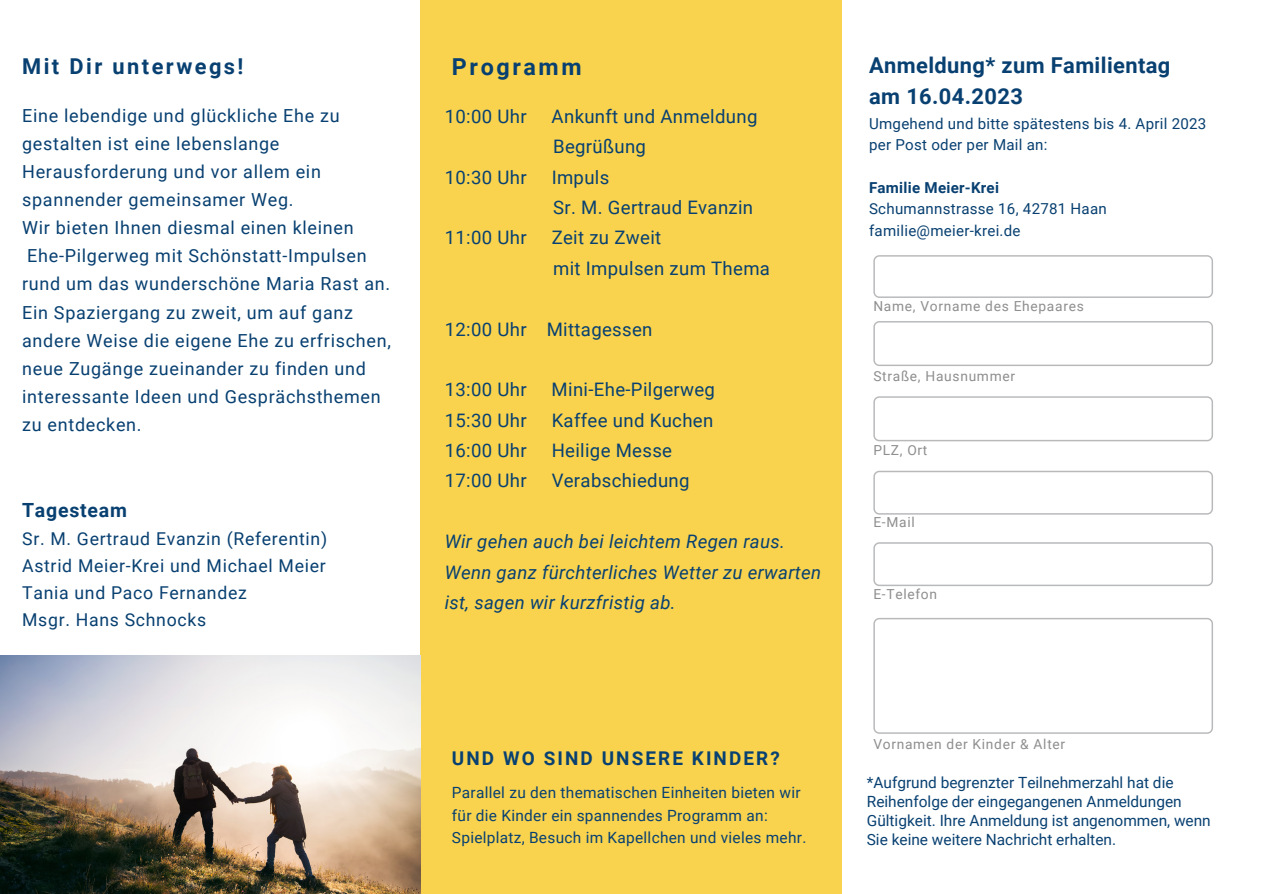
<style>
.page{position:relative;width:1263px;height:894px;background:#fff}
.page>*{position:absolute;margin:0;border:0;box-sizing:border-box;transform-origin:0 0}
.t1{font:700 23.4px "Roboto";letter-spacing:.11em;color:#084071}
.t2{font:700 21.9px/31.5px "Roboto";letter-spacing:.02em;color:#084071}
.t3{font:700 21.9px "Roboto";letter-spacing:.11em;color:#084071}
.t4{font:700 19.5px "Roboto";letter-spacing:.04em;color:#084071}
.t5{font:700 18.9px "Roboto";letter-spacing:.11em;color:#084071}
.t6{font:18.6px/30.3px "Roboto";letter-spacing:.02em;color:#084071}
.t7{font:italic 18.6px/30.3px "Roboto";letter-spacing:.02em;color:#084071}
.t8{font:18px/28px "Roboto";letter-spacing:.04em;color:#084071}
.t9{font:17.7px/27px "Roboto";letter-spacing:.04em;color:#084071}
.t10{font:15.45px/19px "Roboto";color:#084071}
.t11{font:15.45px/22.5px "Roboto";letter-spacing:.02em;color:#084071}
.t12{font:15.15px/21.3px "Roboto";letter-spacing:.02em;color:#084071}
.t13{font:700 15.15px "Roboto";letter-spacing:.02em;color:#084071}
.t14{font:13.8px "Roboto";letter-spacing:.05em;color:#8f8e8e}
</style>
<div class="page">
<svg style="left:873px;top:321px;width:340px;height:45px"></svg>
<svg style="left:873px;top:396px;width:340px;height:45px"></svg>
<svg style="left:873px;top:255px;width:340px;height:43px"></svg>
<svg style="left:873px;top:618px;width:340px;height:115px"></svg>
<svg style="left:873px;top:542px;width:340px;height:44px"></svg>
<svg style="left:873px;top:470px;width:340px;height:44px"></svg>
<div style="left:420px;top:0;width:422px;height:893px;background:#f9d34e"></div>
<img style="left:0;top:655px;width:421px;height:238px">
<p class="t3" style="left:22px;top:54px;width:223px">Mit Dir unterwegs!</p>
<p class="t8" style="left:22px;top:101px;width:370px">Eine lebendige und glückliche Ehe zu gestalten ist eine lebenslange Herausforderung und vor allem ein spannender gemeinsamer Weg.<br>Wir bieten Ihnen diesmal einen kleinen Ehe-Pilgerweg mit Schönstatt-Impulsen rund um das wunderschöne Maria Rast an.<br>Ein Spaziergang zu zweit, um auf ganz andere Weise die eigene Ehe zu erfrischen, neue Zugänge zueinander zu finden und interessante Ideen und Gesprächsthemen zu entdecken.</p>
<p class="t4" style="left:22px;top:498px;width:106px">Tagesteam</p>
<p class="t9" style="left:22px;top:525px;width:306px">Sr. M. Gertraud Evanzin (Referentin)<br>Astrid Meier-Krei und Michael Meier<br>Tania und Paco Fernandez<br>Msgr. Hans Schnocks</p>
<p class="t1" style="left:452px;top:53px;width:131px">Programm</p>
<p class="t6" style="left:445px;top:101px;width:83px">10:00 Uhr</p>
<p class="t6" style="left:552px;top:101px;width:207px">Ankunft und Anmeldung<br>Begrüßung</p>
<p class="t6" style="left:445px;top:162px;width:83px">10:30 Uhr</p>
<p class="t6" style="left:552px;top:162px;width:203px">Impuls<br>Sr. M. Gertraud Evanzin</p>
<p class="t6" style="left:445px;top:223px;width:83px">11:00 Uhr</p>
<p class="t6" style="left:552px;top:223px;width:220px">Zeit zu Zweit<br>mit Impulsen zum Thema</p>
<p class="t6" style="left:445px;top:314px;width:209px">12:00 Uhr Mittagessen</p>
<p class="t6" style="left:445px;top:374px;width:83px">13:00 Uhr</p>
<p class="t6" style="left:552px;top:374px;width:165px">Mini-Ehe-Pilgerweg</p>
<p class="t6" style="left:445px;top:405px;width:83px">15:30 Uhr</p>
<p class="t6" style="left:552px;top:405px;width:163px">Kaffee und Kuchen</p>
<p class="t6" style="left:445px;top:435px;width:83px">16:00 Uhr</p>
<p class="t6" style="left:552px;top:435px;width:122px">Heilige Messe</p>
<p class="t6" style="left:445px;top:466px;width:83px">17:00 Uhr</p>
<p class="t6" style="left:552px;top:466px;width:139px">Verabschiedung</p>
<p class="t7" style="left:445px;top:526px;width:378px">Wir gehen auch bei leichtem Regen raus.<br>Wenn ganz fürchterliches Wetter zu erwarten ist, sagen wir kurzfristig ab.</p>
<p class="t2" style="left:869px;top:49px;width:303px">Anmeldung* zum Familientag am 16.04.2023</p>
<p class="t12" style="left:869px;top:113px;width:339px">Umgehend und bitte spätestens bis 4. April 2023 per Post oder per Mail an:</p>
<p class="t13" style="left:869px;top:179px;width:131px">Familie Meier-Krei</p>
<p class="t12" style="left:869px;top:198px;width:239px">Schumannstrasse 16, 42781 Haan familie@meier-krei.de</p>
<p class="t14" style="left:873px;top:298px;width:212px">Name, Vorname des Ehepaares</p>
<p class="t14" style="left:873px;top:368px;width:143px">Straße, Hausnummer</p>
<p class="t14" style="left:873px;top:442px;width:56px">PLZ, Ort</p>
<p class="t14" style="left:873px;top:514px;width:43px">E-Mail</p>
<p class="t14" style="left:873px;top:586px;width:65px">E-Telefon</p>
<p class="t5" style="left:452px;top:747px;width:329px">UND WO SIND UNSERE KINDER?</p>
<p class="t11" style="left:452px;top:781px;width:356px">Parallel zu den thematischen Einheiten bieten wir für die Kinder ein spannendes Programm an:<br>Spielplatz, Besuch im Kapellchen und vieles mehr.</p>
<p class="t14" style="left:873px;top:735px;width:193px">Vornamen der Kinder &amp; Alter</p>
<p class="t10" style="left:867px;top:772px;width:345px">*Aufgrund begrenzter Teilnehmerzahl hat die Reihenfolge der eingegangenen Anmeldungen Gültigkeit. Ihre Anmeldung ist angenommen, wenn Sie keine weitere Nachricht erhalten.</p>
</div>
